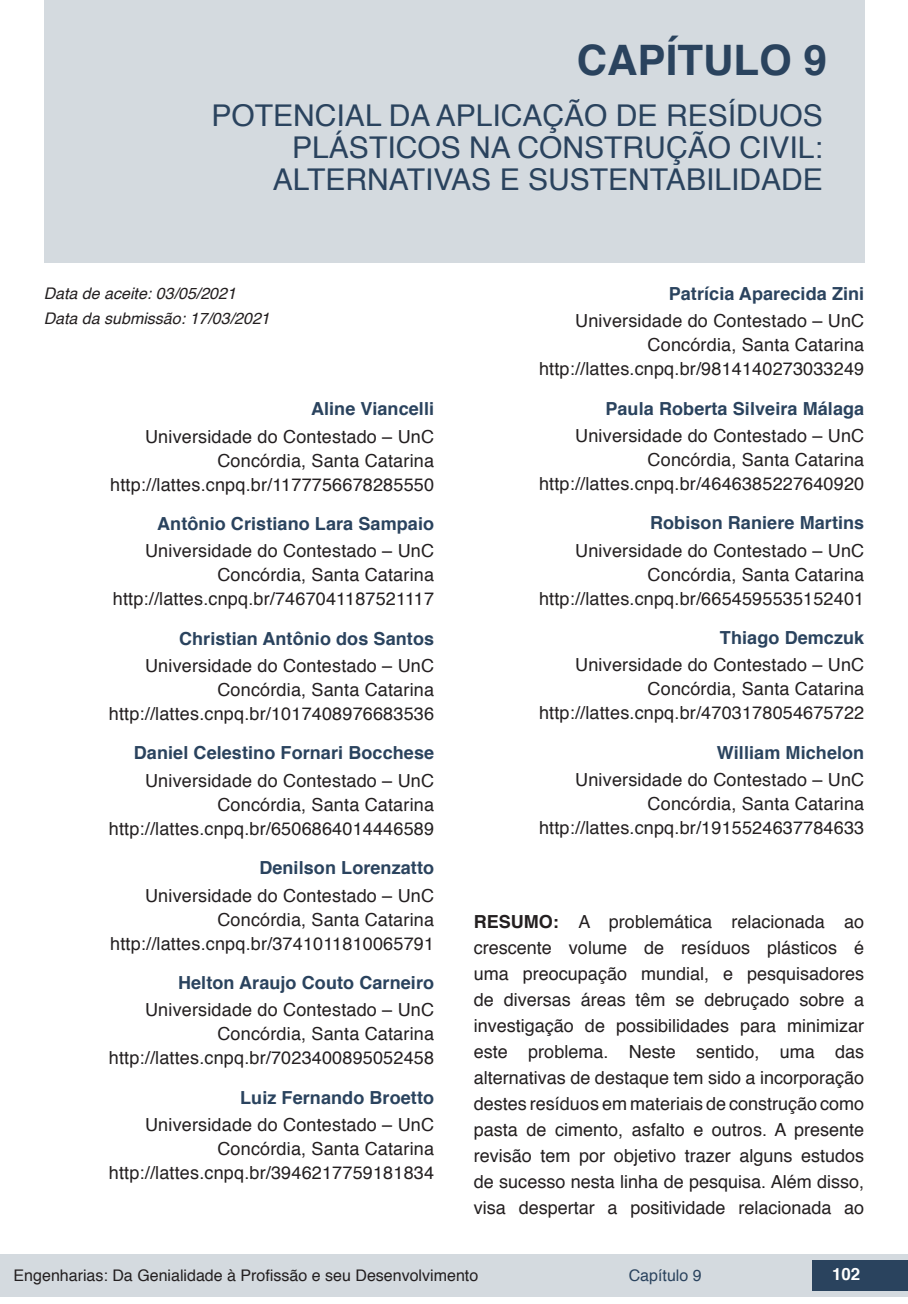
<style>
.page{position:relative;width:908px;height:1304px;background:#fff}
.page>*{position:absolute;margin:0;border:0;box-sizing:border-box;transform-origin:0 0}
.capítulos{font:700 42px "Helvetica";color:#2a435e}
.nome_artigos{font:30px/32px "Helvetica";color:#2a435e;text-align:right}
.info_autores{font:18px "Helvetica";letter-spacing:.01em;color:#231f20}
.Resumos_e_PC_TXT{font:18px/26px "Helvetica";color:#231f20;text-align:justify}
.nome_autores{font:700 18px "Helvetica";letter-spacing:.005em;color:#2a435e}
.t1{font:700 16.8px "Helvetica";color:#fff}
.t2{font:16px "Helvetica";color:#231f20}
.data{font:italic 16px "Helvetica";color:#231f20}
.t3{font:16px "Helvetica";color:#2a435e}
.s1{font-weight:700}
</style>
<div class="page">
<div style="left:0;top:1254px;width:906px;height:43px;background:#d4dadf"></div>
<div style="left:812px;top:1261px;width:95px;height:30px;background:#2a435e"></div>
<div style="left:44px;top:0;width:819px;height:263px;background:#d4dadf"></div>
<p class="capítulos" style="left:576px;top:26px;width:251px">CAPÍTULO 9</p>
<p class="nome_artigos" style="left:211px;top:101px;width:612px">POTENCIAL DA APLICAÇÃO DE RESÍDUOS<br>PLÁSTICOS NA CONSTRUÇÃO CIVIL:<br>ALTERNATIVAS E SUSTENTABILIDADE</p>
<p class="data" style="left:44px;top:280px;width:194px">Data de aceite: 03/05/2021</p>
<p class="data" style="left:44px;top:306px;width:227px">Data da submissão: 17/03/2021</p>
<p class="nome_autores" style="left:311px;top:395px;width:125px">Aline Viancelli</p>
<p class="info_autores" style="left:145px;top:423px;width:290px">Universidade do Contestado – UnC</p>
<p class="info_autores" style="left:217px;top:447px;width:218px">Concórdia, Santa Catarina</p>
<p class="info_autores" style="left:110px;top:471px;width:325px">http://lattes.cnpq.br/1177756678285550</p>
<p class="nome_autores" style="left:157px;top:509px;width:278px">Antônio Cristiano Lara Sampaio</p>
<p class="info_autores" style="left:145px;top:537px;width:290px">Universidade do Contestado – UnC</p>
<p class="info_autores" style="left:217px;top:561px;width:218px">Concórdia, Santa Catarina</p>
<p class="info_autores" style="left:113px;top:585px;width:322px">http://lattes.cnpq.br/7467041187521117</p>
<p class="nome_autores" style="left:179px;top:624px;width:256px">Christian Antônio dos Santos</p>
<p class="info_autores" style="left:145px;top:652px;width:290px">Universidade do Contestado – UnC</p>
<p class="info_autores" style="left:217px;top:676px;width:218px">Concórdia, Santa Catarina</p>
<p class="info_autores" style="left:109px;top:700px;width:326px">http://lattes.cnpq.br/1017408976683536</p>
<p class="nome_autores" style="left:134px;top:739px;width:301px">Daniel Celestino Fornari Bocchese</p>
<p class="info_autores" style="left:145px;top:767px;width:290px">Universidade do Contestado – UnC</p>
<p class="info_autores" style="left:217px;top:791px;width:218px">Concórdia, Santa Catarina</p>
<p class="info_autores" style="left:109px;top:815px;width:326px">http://lattes.cnpq.br/6506864014446589</p>
<p class="nome_autores" style="left:259px;top:853px;width:176px">Denilson Lorenzatto</p>
<p class="info_autores" style="left:145px;top:881px;width:290px">Universidade do Contestado – UnC</p>
<p class="info_autores" style="left:217px;top:905px;width:218px">Concórdia, Santa Catarina</p>
<p class="info_autores" style="left:110px;top:929px;width:325px">http://lattes.cnpq.br/3741011810065791</p>
<p class="nome_autores" style="left:178px;top:968px;width:257px">Helton Araujo Couto Carneiro</p>
<p class="info_autores" style="left:145px;top:996px;width:290px">Universidade do Contestado – UnC</p>
<p class="info_autores" style="left:217px;top:1020px;width:218px">Concórdia, Santa Catarina</p>
<p class="info_autores" style="left:109px;top:1044px;width:326px">http://lattes.cnpq.br/7023400895052458</p>
<p class="nome_autores" style="left:240px;top:1083px;width:195px">Luiz Fernando Broetto</p>
<p class="info_autores" style="left:145px;top:1111px;width:290px">Universidade do Contestado – UnC</p>
<p class="info_autores" style="left:217px;top:1135px;width:218px">Concórdia, Santa Catarina</p>
<p class="info_autores" style="left:109px;top:1159px;width:326px">http://lattes.cnpq.br/3946217759181834</p>
<p class="nome_autores" style="left:668px;top:279px;width:197px">Patrícia Aparecida Zini</p>
<p class="info_autores" style="left:575px;top:307px;width:290px">Universidade do Contestado – UnC</p>
<p class="info_autores" style="left:647px;top:331px;width:218px">Concórdia, Santa Catarina</p>
<p class="info_autores" style="left:539px;top:355px;width:326px">http://lattes.cnpq.br/9814140273033249</p>
<p class="nome_autores" style="left:605px;top:394px;width:260px">Paula Roberta Silveira Málaga</p>
<p class="info_autores" style="left:575px;top:422px;width:290px">Universidade do Contestado – UnC</p>
<p class="info_autores" style="left:647px;top:446px;width:218px">Concórdia, Santa Catarina</p>
<p class="info_autores" style="left:539px;top:470px;width:326px">http://lattes.cnpq.br/4646385227640920</p>
<p class="nome_autores" style="left:649px;top:509px;width:216px">Robison Raniere Martins</p>
<p class="info_autores" style="left:575px;top:537px;width:290px">Universidade do Contestado – UnC</p>
<p class="info_autores" style="left:647px;top:561px;width:218px">Concórdia, Santa Catarina</p>
<p class="info_autores" style="left:539px;top:585px;width:326px">http://lattes.cnpq.br/6654595535152401</p>
<p class="nome_autores" style="left:719px;top:623px;width:146px">Thiago Demczuk</p>
<p class="info_autores" style="left:575px;top:651px;width:290px">Universidade do Contestado – UnC</p>
<p class="info_autores" style="left:647px;top:675px;width:218px">Concórdia, Santa Catarina</p>
<p class="info_autores" style="left:539px;top:699px;width:326px">http://lattes.cnpq.br/4703178054675722</p>
<p class="nome_autores" style="left:716px;top:738px;width:149px">William Michelon</p>
<p class="info_autores" style="left:575px;top:766px;width:290px">Universidade do Contestado – UnC</p>
<p class="info_autores" style="left:647px;top:790px;width:218px">Concórdia, Santa Catarina</p>
<p class="info_autores" style="left:539px;top:814px;width:326px">http://lattes.cnpq.br/1915524637784633</p>
<p class="Resumos_e_PC_TXT" style="left:473px;top:909px;width:392px"><span class="s1">RESUMO:</span> A problemática relacionada ao crescente volume de resíduos plásticos é uma preocupação mundial, e pesquisadores de diversas áreas têm se debruçado sobre a investigação de possibilidades para minimizar este problema. Neste sentido, uma das alternativas de destaque tem sido a incorporação destes resíduos em materiais de construção como pasta de cimento, asfalto e outros. A presente revisão tem por objetivo trazer alguns estudos de sucesso nesta linha de pesquisa. Além disso, visa despertar a positividade relacionada ao</p>
<p class="t2" style="left:14px;top:1263px;width:466px">Engenharias: Da Genialidade à Profissão e seu Desenvolvimento</p>
<p class="t3" style="left:628px;top:1263px;width:74px">Capítulo 9</p>
<p class="t1" style="left:831px;top:1261px;width:30px">102</p>
</div>
